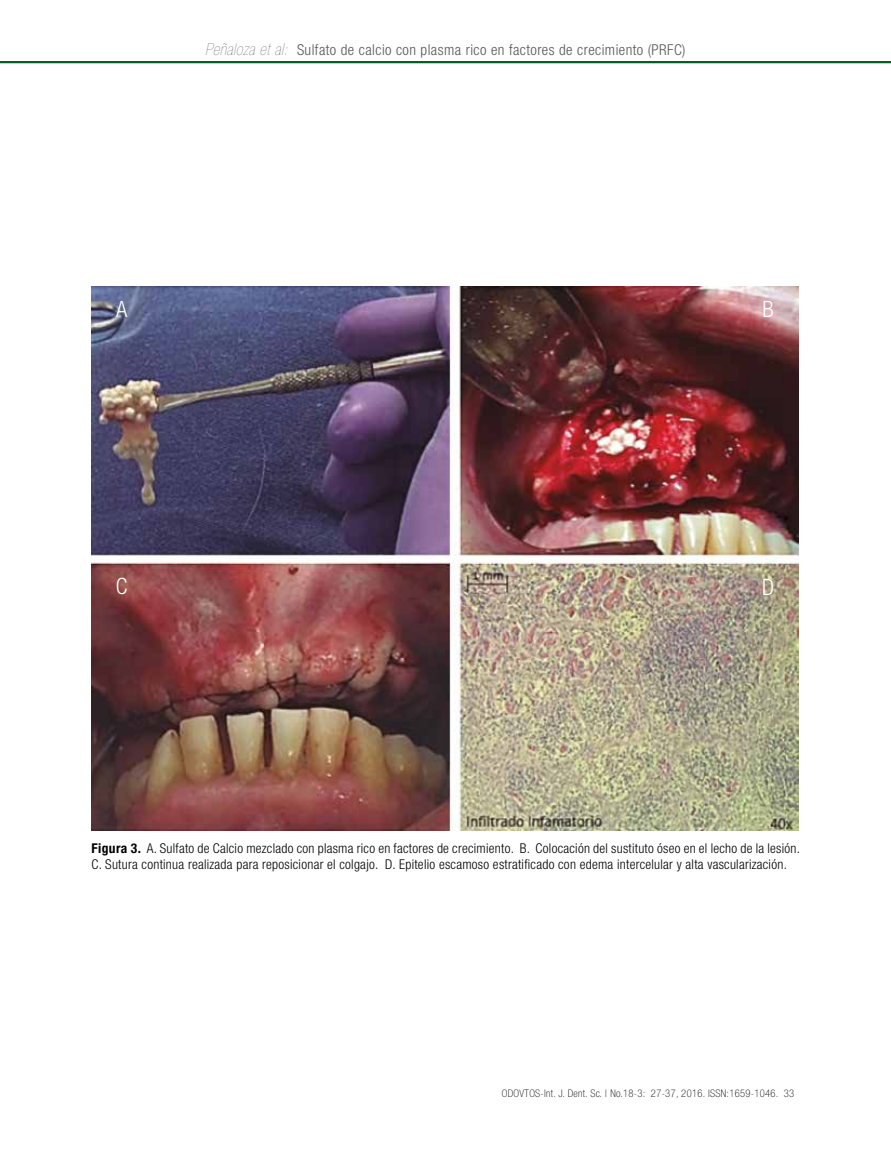
<style>
.page{position:relative;width:891px;height:1161px;background:#fff}
.page>*{position:absolute;margin:0;border:0;box-sizing:border-box;transform-origin:0 0}
.t1{font:300 condensed 22.5px "Helvetica Neue LT Std";color:#fff}
.t2{font:300 condensed 15px "Helvetica Neue LT Std";letter-spacing:.03em;color:#575756}
.t3{font:300 condensed 13.5px/16.2px "Helvetica Neue LT Std";letter-spacing:.02em;color:#000}
.t4{font:100 condensed 10.5px "Helvetica Neue LT Std";letter-spacing:.03em;color:#000}
.s1{font-weight:200;font-style:italic;font-size:16.5px}
.s2{font-weight:700}
</style>
<div class="page">
<hr style="left:0;top:61px;width:891px;height:2px;background:#006028">
<img style="left:91px;top:286px;width:708px;height:545px">
<p class="t2" style="left:205px;top:41px;width:482px"><span class="s1">Peñaloza et al:</span> Sulfato de calcio con plasma rico en factores de crecimiento (PRFC)</p>
<h1 class="t1" style="left:116px;top:296px;width:13px">A</h1>
<h1 class="t1" style="left:763px;top:296px;width:13px">B</h1>
<h1 class="t1" style="left:116px;top:573px;width:13px">C</h1>
<h1 class="t1" style="left:762px;top:574px;width:14px">D</h1>
<p class="t3" style="left:91px;top:840px;width:710px"><span class="s2">Figura 3.</span> A. Sulfato de Calcio mezclado con plasma rico en factores de crecimiento. B. Colocación del sustituto óseo en el lecho de la lesión.<br>C. Sutura continua realizada para reposicionar el colgajo. D. Epitelio escamoso estratificado con edema intercelular y alta vascularización.</p>
<p class="t4" style="left:502px;top:1088px;width:294px">ODOVTOS-Int. J. Dent. Sc. | No.18-3: 27-37, 2016. ISSN:1659-1046. 33</p>
</div>
